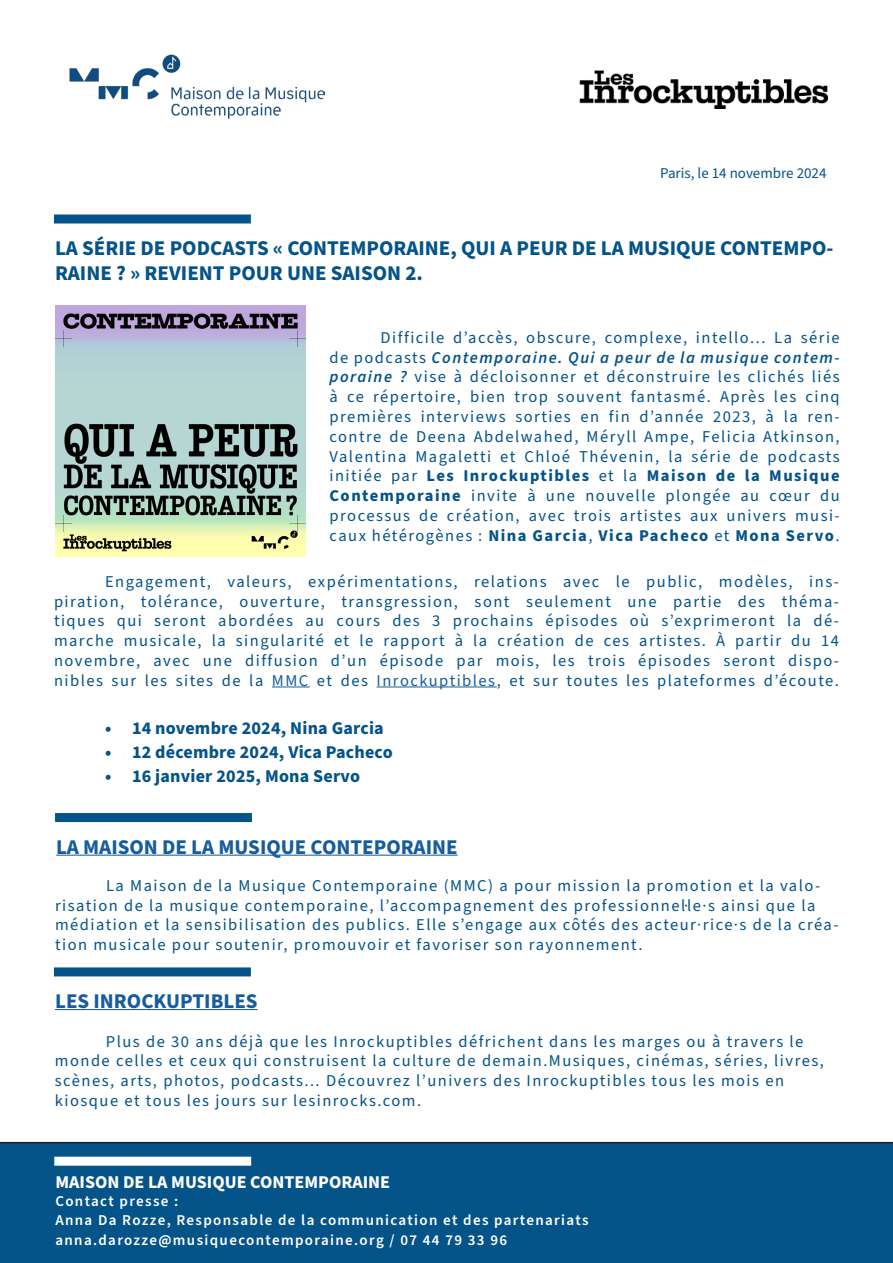
<style>
.page{position:relative;width:893px;height:1263px;background:#fff}
.page>*{position:absolute;margin:0;border:0;box-sizing:border-box;transform-origin:0 0}
.t1{font:700 21px/25.2px "Source Sans Pro";color:#045389}
.t2{font:700 21px "Source Sans Pro";color:#175d9e}
.t3{font:700 18px "Source Sans Pro";letter-spacing:.01em;color:#045389}
.t4{font:700 18px "Source Sans Pro";color:#fff}
.t5{font:16.5px/19.8px "Source Sans Pro";letter-spacing:.09em;color:#045389;text-align:justify}
.t6{font:600 15px/19.8px "Source Sans Pro";letter-spacing:.09em;color:#fff}
.t7{font:15px "Source Sans Pro";color:#045389}
.s1{font-weight:600;font-style:italic}
.s2{font-weight:700}
.s3{color:#175d9e}
</style>
<div class="page">
<div style="left:54px;top:214px;width:197px;height:9px;background:#045389"></div>
<img style="left:69px;top:55px;width:256px;height:63px">
<img style="left:579px;top:70px;width:250px;height:39px">
<img style="left:55px;top:306px;width:251px;height:250px">
<hr style="left:272px;top:686px;width:38px;height:1px;background:#175d9e">
<hr style="left:377px;top:686px;width:120px;height:1px;background:#175d9e">
<hr style="left:56px;top:855px;width:402px;height:1px;background:#175d9e">
<div style="left:55px;top:813px;width:197px;height:9px;background:#045389"></div>
<hr style="left:55px;top:1009px;width:203px;height:1px;background:#175d9e">
<div style="left:54px;top:967px;width:197px;height:9px;background:#045389"></div>
<div style="left:0;top:1142px;width:893px;height:121px;background:#045389"></div>
<div style="left:54px;top:1157px;width:197px;height:9px;background:#fff"></div>
<p class="t7" style="left:660px;top:163px;width:168px">Paris, le 14 novembre 2024</p>
<p class="t1" style="left:55px;top:236px;width:780px">LA SÉRIE DE PODCASTS « CONTEMPORAINE, QUI A PEUR DE LA MUSIQUE CONTEMPO-<br>RAINE ? » REVIENT POUR UNE SAISON 2.</p>
<p class="t5" style="left:330px;top:328px;width:512px;text-indent:51px">Difficile d’accès, obscure, complexe, intello... La série de podcasts <span class="s1">Contemporaine. Qui a peur de la musique contem&shy;poraine ?</span> vise à décloisonner et déconstruire les clichés liés à ce répertoire, bien trop souvent fantasmé. Après les cinq premières interviews sorties en fin d’année 2023, à la ren&shy;contre de Deena Abdelwahed, Méryll Ampe, Felicia Atkinson, Valentina Magaletti et Chloé Thévenin, la série de podcasts initiée par <span class="s2">Les Inrockuptibles</span> et la <span class="s2">Maison de la Musique Contemporaine</span> invite à une nouvelle plongée au cœur du processus de création, avec trois artistes aux univers musi&shy;caux hétérogènes : <span class="s2">Nina Garcia</span>, <span class="s2">Vica Pacheco</span> et <span class="s2">Mona Servo</span>.</p>
<p class="t5" style="left:54px;top:572px;width:786px;text-indent:51px">Engagement, valeurs, expérimentations, relations avec le public, modèles, ins&shy;piration, tolérance, ouverture, transgression, sont seulement une partie des théma&shy;tiques qui seront abordées au cours des 3 prochains épisodes où s’exprimeront la dé&shy;marche musicale, la singularité et le rapport à la création de ces artistes. À partir du 14 novembre, avec une diffusion d’un épisode par mois, les trois épisodes seront dispo&shy;nibles sur les sites de la <span class="s3">MMC</span> et des <span class="s3">Inrockuptibles</span>, et sur toutes les plateformes d’écoute.</p>
<p class="t3" style="left:105px;top:715px;width:280px">• 14 novembre 2024, Nina Garcia</p>
<p class="t3" style="left:105px;top:739px;width:289px">• 12 décembre 2024, Vica Pacheco</p>
<p class="t3" style="left:105px;top:763px;width:257px">• 16 janvier 2025, Mona Servo</p>
<p class="t2" style="left:56px;top:832px;width:403px">LA MAISON DE LA MUSIQUE CONTEPORAINE</p>
<p class="t5" style="left:55px;top:876px;width:785px;text-align:left;text-indent:51px">La Maison de la Musique Contemporaine (MMC) a pour mission la promotion et la valo&shy;risation de la musique contemporaine, l’accompagnement des professionnel·le·s ainsi que la médiation et la sensibilisation des publics. Elle s’engage aux côtés des acteur·rice·s de la créa&shy;tion musicale pour soutenir, promouvoir et favoriser son rayonnement.</p>
<p class="t2" style="left:55px;top:987px;width:204px">LES INROCKUPTIBLES</p>
<p class="t5" style="left:55px;top:1032px;width:771px;text-align:left;text-indent:51px">Plus de 30 ans déjà que les Inrockuptibles défrichent dans les marges ou à travers le monde celles et ceux qui construisent la culture de demain.Musiques, cinémas, séries, livres, scènes, arts, photos, podcasts... Découvrez l’univers des Inrockuptibles tous les mois en kiosque et tous les jours sur lesinrocks.com.</p>
<p class="t4" style="left:55px;top:1169px;width:336px">MAISON DE LA MUSIQUE CONTEMPORAINE</p>
<p class="t6" style="left:55px;top:1191px;width:535px">Contact presse :<br>Anna Da Rozze, Responsable de la communication et des partenariats anna.darozze@musiquecontemporaine.org / 07 44 79 33 96</p>
</div>
